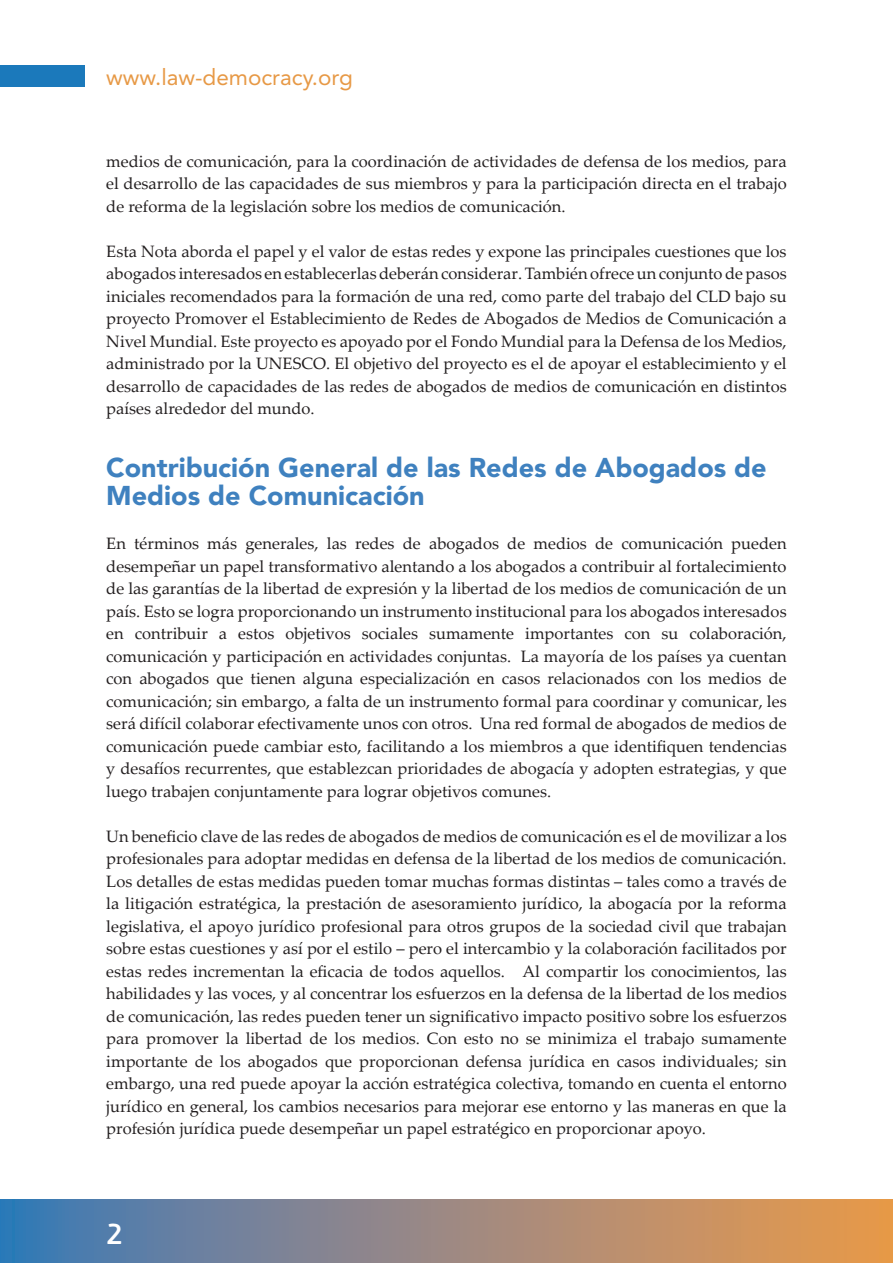
<style>
.page{position:relative;width:893px;height:1263px;background:#fff}
.page>*{position:absolute;margin:0;border:0;box-sizing:border-box;transform-origin:0 0}
.t1{font:700 28.5px "Sommet Rounded";color:#fff}
.t2{font:900 27px/28.5px "Avenir LT Std";color:#3f81bf}
.t3{font:22.5px "Avenir LT Std";color:#e79946}
.t4{font:16.5px/22.5px "Palatino Linotype";color:#231f20;text-align:justify}
</style>
<div class="page">
<svg style="left:0;top:1199px;width:893px;height:64px;background:#978982"></svg>
<div style="left:0;top:66px;width:85px;height:21px;background:#1b79bb"></div>
<h3 class="t3" style="left:106px;top:64px;width:248px">www.law-democracy.org</h3>
<p class="t4" style="left:106px;top:149px;width:682px">medios de comunicación, para la coordinación de actividades de defensa de los medios, para el desarrollo de las capacidades de sus miembros y para la participación directa en el trabajo de reforma de la legislación sobre los medios de comunicación.</p>
<p class="t4" style="left:106px;top:239px;width:682px">Esta Nota aborda el papel y el valor de estas redes y expone las principales cuestiones que los abogados interesados en establecerlas deberán considerar. También ofrece un conjunto de pasos iniciales recomendados para la formación de una red, como parte del trabajo del CLD bajo su proyecto Promover el Establecimiento de Redes de Abogados de Medios de Comunicación a Nivel Mundial. Este proyecto es apoyado por el Fondo Mundial para la Defensa de los Medios, administrado por la UNESCO. El objetivo del proyecto es el de apoyar el establecimiento y el desarrollo de capacidades de las redes de abogados de medios de comunicación en distintos países alrededor del mundo.</p>
<h2 class="t2" style="left:106px;top:453px;width:662px">Contribución General de las Redes de Abogados de<br>Medios de Comunicación</h2>
<p class="t4" style="left:106px;top:531px;width:682px">En términos más generales, las redes de abogados de medios de comunicación pueden desempeñar un papel transformativo alentando a los abogados a contribuir al fortalecimiento de las garantías de la libertad de expresión y la libertad de los medios de comunicación de un país. Esto se logra proporcionando un instrumento institucional para los abogados interesados en contribuir a estos objetivos sociales sumamente importantes con su colaboración, comunicación y participación en actividades conjuntas. La mayoría de los países ya cuentan con abogados que tienen alguna especialización en casos relacionados con los medios de comunicación; sin embargo, a falta de un instrumento formal para coordinar y comunicar, les será difícil colaborar efectivamente unos con otros. Una red formal de abogados de medios de comunicación puede cambiar esto, facilitando a los miembros a que identifiquen tendencias y desafíos recurrentes, que establezcan prioridades de abogacía y adopten estrategias, y que luego trabajen conjuntamente para lograr objetivos comunes.</p>
<p class="t4" style="left:106px;top:824px;width:682px">Un beneficio clave de las redes de abogados de medios de comunicación es el de movilizar a los profesionales para adoptar medidas en defensa de la libertad de los medios de comunicación.<br>Los detalles de estas medidas pueden tomar muchas formas distintas – tales como a través de la litigación estratégica, la prestación de asesoramiento jurídico, la abogacía por la reforma legislativa, el apoyo jurídico profesional para otros grupos de la sociedad civil que trabajan sobre estas cuestiones y así por el estilo – pero el intercambio y la colaboración facilitados por estas redes incrementan la eficacia de todos aquellos. Al compartir los conocimientos, las habilidades y las voces, y al concentrar los esfuerzos en la defensa de la libertad de los medios de comunicación, las redes pueden tener un significativo impacto positivo sobre los esfuerzos para promover la libertad de los medios. Con esto no se minimiza el trabajo sumamente importante de los abogados que proporcionan defensa jurídica en casos individuales; sin embargo, una red puede apoyar la acción estratégica colectiva, tomando en cuenta el entorno jurídico en general, los cambios necesarios para mejorar ese entorno y las maneras en que la profesión jurídica puede desempeñar un papel estratégico en proporcionar apoyo.</p>
<h1 class="t1" style="left:106px;top:1215px;width:17px">2</h1>
</div>
